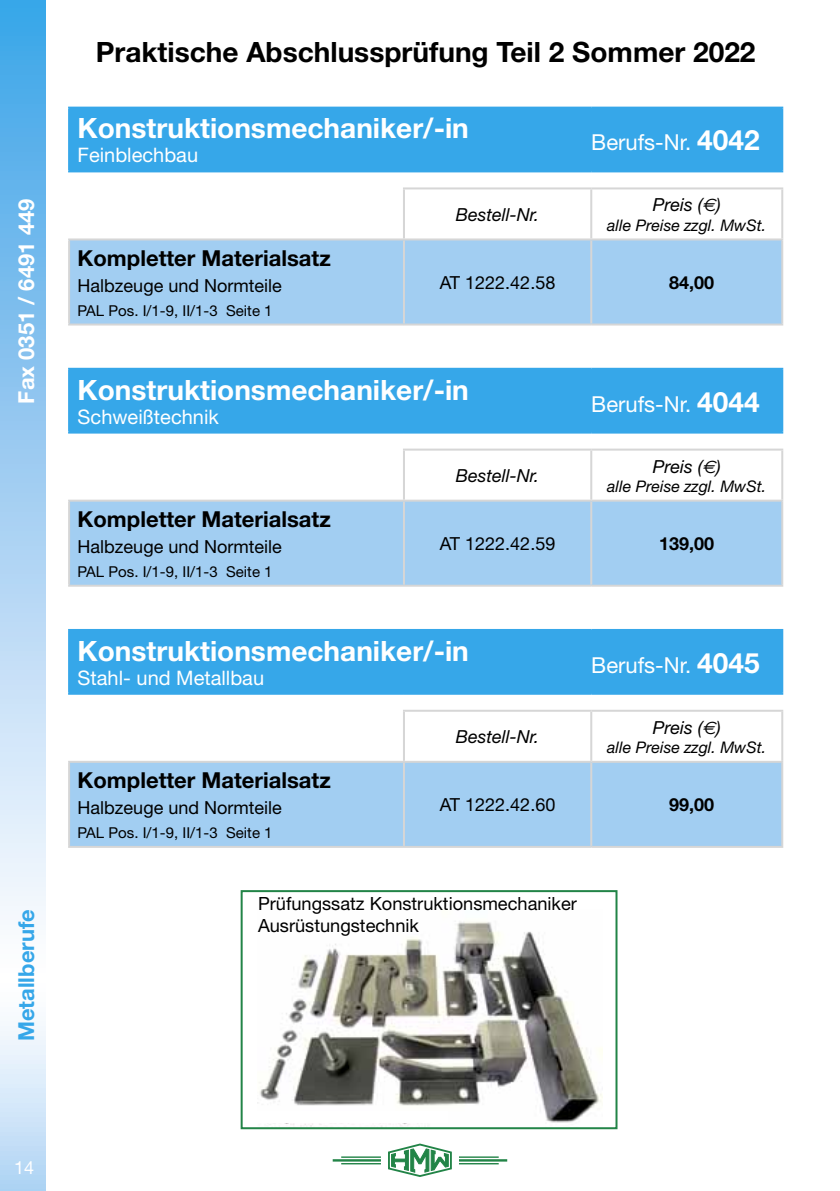
<style>
.page{position:relative;width:840px;height:1191px;background:#fff}
.page>*{position:absolute;margin:0;border:0;box-sizing:border-box;transform-origin:0 0}
.t1{font:700 28px "Helvetica Neue";color:#fff}
.t2{font:700 28px "Helvetica Neue";color:#000}
.t3{font:700 22px "Helvetica Neue";color:#000}
.t4{font:22px "Helvetica Neue";color:#fff}
.t5{font:700 22px "Helvetica Neue";color:#fff}
.t6{font:700 22px "Helvetica Neue";color:#36a7e9}
.t7{font:20px "Helvetica Neue";color:#fff}
.t8{font:18.2px/21.8px "Helvetica Neue";color:#000}
.t9{font:18px "Helvetica Neue";color:#000}
.t10{font:italic 18px "Helvetica Neue";color:#000}
.t11{font:700 18px "Helvetica Neue";color:#000}
.t12{font:18px "Helvetica Neue";color:#fff}
.t13{font:italic 16px "Helvetica Neue";color:#000}
.t14{font:15px "Helvetica Neue";color:#000}
.s1{font-weight:700;font-size:28px}
.s2{font-family:"Euro Sans"}
</style>
<div class="page">
<svg style="left:0;top:0;width:45px;height:1191px;background:#aad4f4"></svg>
<svg style="left:388px;top:1143px;width:64px;height:34px"></svg>
<hr style="left:332px;top:1159px;width:49px;height:2px;background:#228447">
<hr style="left:341px;top:1156px;width:40px;height:1px;background:#228447">
<hr style="left:341px;top:1163px;width:40px;height:1px;background:#228447">
<hr style="left:458px;top:1159px;width:49px;height:2px;background:#228447">
<hr style="left:458px;top:1156px;width:40px;height:1px;background:#228447">
<hr style="left:458px;top:1163px;width:40px;height:1px;background:#228447">
<img style="left:257px;top:921px;width:345px;height:205px">
<div style="left:240px;top:890px;width:377px;height:239px;border:2px solid #228447"></div>
<div style="left:255px;top:1111px;width:193px;height:12px;background:#fff"></div>
<div style="left:70px;top:109px;width:710px;height:61px;background:#36a7e9"></div>
<div style="left:70px;top:240px;width:710px;height:83px;background:#a2cef2"></div>
<hr style="left:68px;top:238px;width:336px;height:2px;background:#d6d6d6">
<hr style="left:68px;top:240px;width:2px;height:83px;background:#d6d6d6">
<hr style="left:403px;top:240px;width:2px;height:83px;background:#d6d6d6">
<hr style="left:590px;top:240px;width:2px;height:83px;background:#d6d6d6">
<hr style="left:780px;top:240px;width:2px;height:83px;background:#d6d6d6">
<hr style="left:68px;top:323px;width:336px;height:2px;background:#d6d6d6">
<hr style="left:404px;top:323px;width:187px;height:2px;background:#d6d6d6">
<hr style="left:591px;top:323px;width:191px;height:2px;background:#d6d6d6">
<hr style="left:68px;top:107px;width:336px;height:2px;background:#36a7e9">
<hr style="left:68px;top:109px;width:2px;height:61px;background:#36a7e9">
<hr style="left:404px;top:107px;width:187px;height:2px;background:#36a7e9">
<hr style="left:591px;top:107px;width:191px;height:2px;background:#36a7e9">
<hr style="left:780px;top:109px;width:2px;height:61px;background:#36a7e9">
<hr style="left:68px;top:170px;width:336px;height:2px;background:#36a7e9">
<hr style="left:404px;top:170px;width:187px;height:2px;background:#36a7e9">
<hr style="left:591px;top:170px;width:191px;height:2px;background:#36a7e9">
<hr style="left:403px;top:187px;width:188px;height:2px;background:#d6d6d6">
<hr style="left:403px;top:189px;width:2px;height:49px;background:#d6d6d6">
<hr style="left:591px;top:187px;width:191px;height:2px;background:#d6d6d6">
<hr style="left:590px;top:189px;width:2px;height:49px;background:#d6d6d6">
<hr style="left:780px;top:189px;width:2px;height:49px;background:#d6d6d6">
<hr style="left:404px;top:238px;width:187px;height:2px;background:#d6d6d6">
<hr style="left:591px;top:238px;width:191px;height:2px;background:#d6d6d6">
<div style="left:70px;top:370px;width:710px;height:61px;background:#36a7e9"></div>
<div style="left:70px;top:501px;width:710px;height:84px;background:#a2cef2"></div>
<hr style="left:68px;top:499px;width:336px;height:2px;background:#d6d6d6">
<hr style="left:68px;top:501px;width:2px;height:84px;background:#d6d6d6">
<hr style="left:403px;top:501px;width:2px;height:84px;background:#d6d6d6">
<hr style="left:590px;top:501px;width:2px;height:84px;background:#d6d6d6">
<hr style="left:780px;top:501px;width:2px;height:84px;background:#d6d6d6">
<hr style="left:68px;top:585px;width:336px;height:2px;background:#d6d6d6">
<hr style="left:404px;top:585px;width:187px;height:2px;background:#d6d6d6">
<hr style="left:591px;top:585px;width:191px;height:2px;background:#d6d6d6">
<hr style="left:68px;top:368px;width:336px;height:2px;background:#36a7e9">
<hr style="left:68px;top:370px;width:2px;height:61px;background:#36a7e9">
<hr style="left:404px;top:368px;width:187px;height:2px;background:#36a7e9">
<hr style="left:591px;top:368px;width:191px;height:2px;background:#36a7e9">
<hr style="left:780px;top:370px;width:2px;height:61px;background:#36a7e9">
<hr style="left:68px;top:431px;width:336px;height:2px;background:#36a7e9">
<hr style="left:404px;top:431px;width:187px;height:2px;background:#36a7e9">
<hr style="left:591px;top:431px;width:191px;height:2px;background:#36a7e9">
<hr style="left:403px;top:448px;width:188px;height:2px;background:#d6d6d6">
<hr style="left:403px;top:450px;width:2px;height:49px;background:#d6d6d6">
<hr style="left:591px;top:448px;width:191px;height:2px;background:#d6d6d6">
<hr style="left:590px;top:450px;width:2px;height:49px;background:#d6d6d6">
<hr style="left:780px;top:450px;width:2px;height:49px;background:#d6d6d6">
<hr style="left:404px;top:499px;width:187px;height:2px;background:#d6d6d6">
<hr style="left:591px;top:499px;width:191px;height:2px;background:#d6d6d6">
<div style="left:70px;top:631px;width:710px;height:62px;background:#36a7e9"></div>
<div style="left:70px;top:763px;width:710px;height:83px;background:#a2cef2"></div>
<hr style="left:68px;top:761px;width:336px;height:2px;background:#d6d6d6">
<hr style="left:68px;top:763px;width:2px;height:83px;background:#d6d6d6">
<hr style="left:403px;top:763px;width:2px;height:83px;background:#d6d6d6">
<hr style="left:590px;top:763px;width:2px;height:83px;background:#d6d6d6">
<hr style="left:780px;top:763px;width:2px;height:83px;background:#d6d6d6">
<hr style="left:68px;top:846px;width:336px;height:2px;background:#d6d6d6">
<hr style="left:404px;top:846px;width:187px;height:2px;background:#d6d6d6">
<hr style="left:591px;top:846px;width:191px;height:2px;background:#d6d6d6">
<hr style="left:68px;top:629px;width:336px;height:2px;background:#36a7e9">
<hr style="left:68px;top:631px;width:2px;height:62px;background:#36a7e9">
<hr style="left:404px;top:629px;width:187px;height:2px;background:#36a7e9">
<hr style="left:591px;top:629px;width:191px;height:2px;background:#36a7e9">
<hr style="left:780px;top:631px;width:2px;height:62px;background:#36a7e9">
<hr style="left:68px;top:693px;width:336px;height:2px;background:#36a7e9">
<hr style="left:404px;top:693px;width:187px;height:2px;background:#36a7e9">
<hr style="left:591px;top:693px;width:191px;height:2px;background:#36a7e9">
<hr style="left:403px;top:710px;width:188px;height:2px;background:#d6d6d6">
<hr style="left:403px;top:712px;width:2px;height:49px;background:#d6d6d6">
<hr style="left:591px;top:710px;width:191px;height:2px;background:#d6d6d6">
<hr style="left:590px;top:712px;width:2px;height:49px;background:#d6d6d6">
<hr style="left:780px;top:712px;width:2px;height:49px;background:#d6d6d6">
<hr style="left:404px;top:761px;width:187px;height:2px;background:#d6d6d6">
<hr style="left:591px;top:761px;width:191px;height:2px;background:#d6d6d6">
<p class="t5" style="left:13px;top:403px;width:206px;rotate:-90deg">Fax 0351 / 6491 449</p>
<p class="t6" style="left:13px;top:1041px;width:133px;rotate:-90deg">Metallberufe</p>
<h1 class="t2" style="left:96px;top:34px;width:660px">Praktische Abschlussprüfung Teil 2 Sommer 2022</h1>
<h1 class="t1" style="left:78px;top:111px;width:392px">Konstruktionsmechaniker/-in</h1>
<p class="t7" style="left:78px;top:143px;width:122px">Feinblechbau</p>
<p class="t4" style="left:591px;top:129px;width:170px">Berufs-Nr. <span class="s1">4042</span></p>
<p class="t3" style="left:78px;top:244px;width:254px">Kompletter Materialsatz</p>
<p class="t9" style="left:78px;top:274px;width:206px">Halbzeuge und Normteile</p>
<p class="t14" style="left:78px;top:301px;width:196px">PAL Pos. I/1-9, II/1-3 Seite 1</p>
<p class="t10" style="left:455px;top:204px;width:85px">Bestell-Nr.</p>
<p class="t10" style="left:652px;top:194px;width:69px">Preis (<span class="s2">!</span>)</p>
<p class="t13" style="left:607px;top:215px;width:160px">alle Preise zzgl. MwSt.</p>
<p class="t9" style="left:439px;top:272px;width:117px">AT 1222.42.58</p>
<p class="t11" style="left:668px;top:271px;width:47px">84,00</p>
<h1 class="t1" style="left:78px;top:372px;width:392px">Konstruktionsmechaniker/-in</h1>
<p class="t7" style="left:78px;top:404px;width:143px">Schweißtechnik</p>
<p class="t4" style="left:591px;top:391px;width:170px">Berufs-Nr. <span class="s1">4044</span></p>
<p class="t3" style="left:78px;top:505px;width:254px">Kompletter Materialsatz</p>
<p class="t9" style="left:78px;top:535px;width:206px">Halbzeuge und Normteile</p>
<p class="t14" style="left:78px;top:562px;width:196px">PAL Pos. I/1-9, II/1-3 Seite 1</p>
<p class="t10" style="left:455px;top:465px;width:85px">Bestell-Nr.</p>
<p class="t10" style="left:652px;top:455px;width:69px">Preis (<span class="s2">!</span>)</p>
<p class="t13" style="left:607px;top:476px;width:160px">alle Preise zzgl. MwSt.</p>
<p class="t9" style="left:439px;top:533px;width:117px">AT 1222.42.59</p>
<p class="t11" style="left:658px;top:532px;width:57px">139,00</p>
<h1 class="t1" style="left:78px;top:633px;width:392px">Konstruktionsmechaniker/-in</h1>
<p class="t7" style="left:78px;top:666px;width:188px">Stahl- und Metallbau</p>
<p class="t4" style="left:591px;top:652px;width:170px">Berufs-Nr. <span class="s1">4045</span></p>
<p class="t3" style="left:78px;top:766px;width:254px">Kompletter Materialsatz</p>
<p class="t9" style="left:78px;top:797px;width:206px">Halbzeuge und Normteile</p>
<p class="t14" style="left:78px;top:823px;width:196px">PAL Pos. I/1-9, II/1-3 Seite 1</p>
<p class="t10" style="left:455px;top:726px;width:85px">Bestell-Nr.</p>
<p class="t10" style="left:652px;top:716px;width:69px">Preis (<span class="s2">!</span>)</p>
<p class="t13" style="left:607px;top:737px;width:160px">alle Preise zzgl. MwSt.</p>
<p class="t9" style="left:439px;top:794px;width:117px">AT 1222.42.60</p>
<p class="t11" style="left:668px;top:794px;width:47px">99,00</p>
<p class="t8" style="left:258px;top:892px;width:320px">Prüfungssatz Konstruktionsmechaniker<br>Ausrüstungstechnik</p>
<p class="t12" style="left:14px;top:1156px;width:22px">14</p>
</div>
